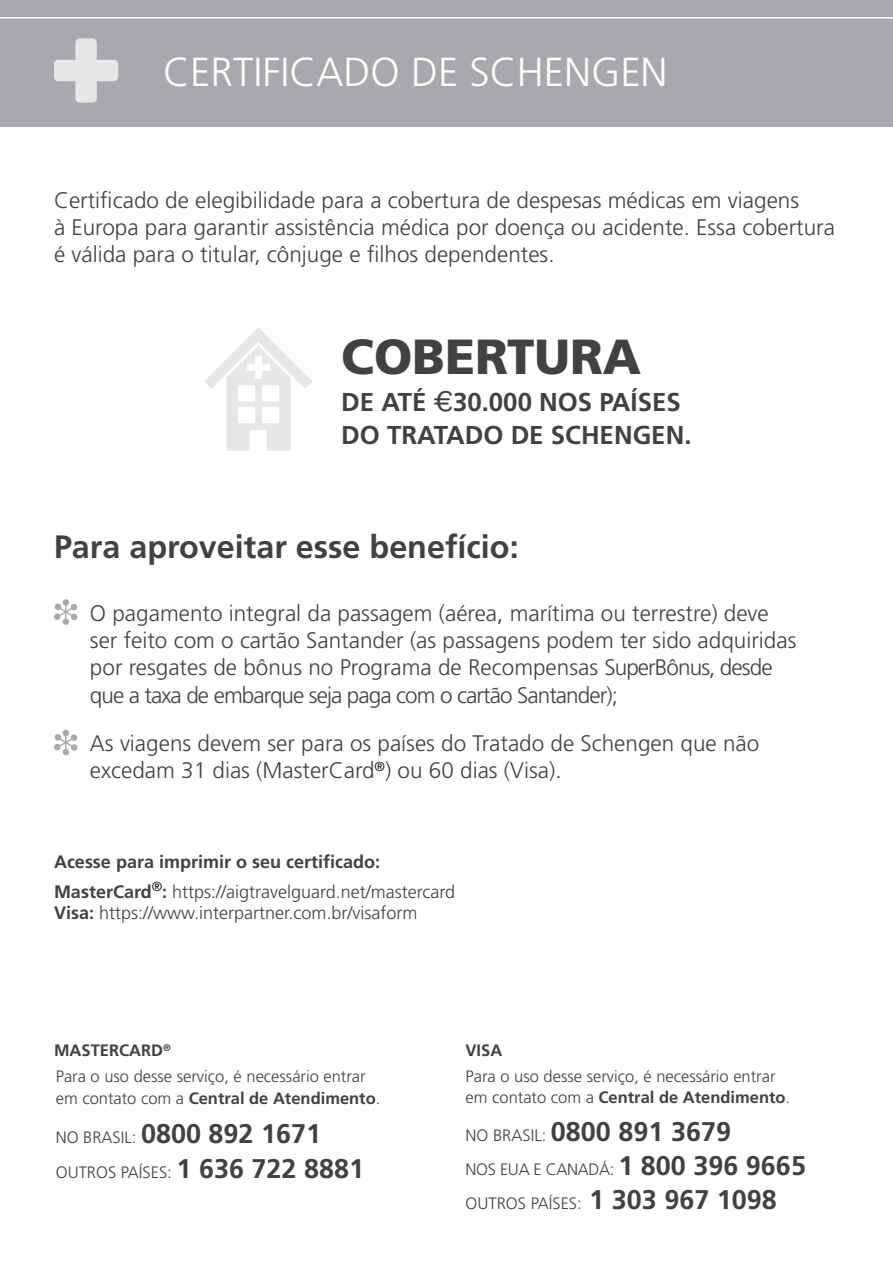
<style>
.page{position:relative;width:893px;height:1263px;background:#fff}
.page>*{position:absolute;margin:0;border:0;box-sizing:border-box;transform-origin:0 0}
.t1{font:900 49.2px "Frutiger";color:#414042}
.t2{font:300 40.5px "Frutiger";color:#fff}
.t3{font:700 32.25px "Frutiger";color:#414042}
.t4{font:700 27px "Frutiger";color:#414042}
.t5{font:700 25.8px/33.9px "Frutiger";color:#414042}
.t6{font:300 22.5px/27px "Frutiger";color:#414042}
.t7{font:700 18px/30px "Frutiger";color:#414042}
.t8{font:300 18px "Frutiger";color:#414042}
.t9{font:300 16.5px/22px "Frutiger";color:#414042}
.t10{font:300 16.5px/33.9px "Frutiger";letter-spacing:-.02em;color:#414042}
.t11{font:700 16.5px "Frutiger";color:#414042}
.s1{font-family:"Geneva";font-weight:400}
.s2{font-weight:300}
.s3{font-weight:700}
.s4{font-weight:300;font-size:16.5px}
.s5{font-weight:700;font-size:27px}
</style>
<div class="page">
<div style="left:0;top:0;width:893px;height:127px;background:#a7a9ac"></div>
<hr style="left:0;top:17px;width:893px;height:2px;background:#fff">
<svg style="left:54px;top:38px;width:64px;height:65px"></svg>
<svg style="left:54px;top:599px;width:24px;height:26px"></svg>
<svg style="left:54px;top:729px;width:24px;height:27px"></svg>
<svg style="left:204px;top:328px;width:108px;height:123px"></svg>
<h2 class="t2" style="left:163px;top:49px;width:506px">Certificado DE SCHENGEN</h2>
<p class="t6" style="left:54px;top:187px;width:782px">Certificado de elegibilidade para a cobertura de despesas médicas em viagens<br>à Europa para garantir assistência médica por doença ou acidente. Essa cobertura é válida para o titular, cônjuge e filhos dependentes.</p>
<h1 class="t1" style="left:341px;top:327px;width:302px">COBERTURA</h1>
<p class="t5" style="left:341px;top:385px;width:352px">de até <span class="s1">€</span>30.000 nos países do tratado de schengen.</p>
<h3 class="t3" style="left:54px;top:527px;width:466px">Para aproveitar esse benefício:</h3>
<p class="t6" style="left:90px;top:599px;width:708px;line-height:27.5px">O pagamento integral da passagem (aérea, marítima ou terrestre) deve ser feito com o cartão Santander (as passagens podem ter sido adquiridas por resgates de bônus no Programa de Recompensas SuperBônus, desde que a taxa de embarque seja paga com o cartão Santander);</p>
<p class="t6" style="left:90px;top:730px;width:671px">As viagens devem ser para os países do Tratado de Schengen que não excedam 31 dias (MasterCard<sup>®</sup>) ou 60 dias (Visa).</p>
<p class="t7" style="left:54px;top:847px;width:403px">Acesse para imprimir o seu certificado:<br>MasterCard<sup>®</sup>: <span class="s2">https://aigtravelguard.net/mastercard</span></p>
<p class="t8" style="left:54px;top:903px;width:365px"><span class="s3">Visa:</span> https://www.interpartner.com.br/visaform</p>
<p class="t11" style="left:54px;top:1041px;width:118px">mastercard<sup>®</sup></p>
<p class="t11" style="left:466px;top:1041px;width:38px">Visa</p>
<p class="t9" style="left:56px;top:1065px;width:326px">Para o uso desse serviço, é necessário entrar em contato com a <span class="s3">Central de Atendimento</span>.</p>
<p class="t4" style="left:56px;top:1118px;width:267px"><span class="s4">no Brasil:</span> 0800 892 1671</p>
<p class="t9" style="left:56px;top:1162px;width:310px">Outros Países: <span class="s5">1 636 722 8881</span></p>
<p class="t9" style="left:466px;top:1066px;width:326px;line-height:21px">Para o uso desse serviço, é necessário entrar em contato com a <span class="s3">Central de Atendimento</span>.</p>
<p class="t4" style="left:466px;top:1116px;width:267px"><span class="s4">no Brasil:</span> 0800 891 3679</p>
<p class="t10" style="left:466px;top:1153px;width:342px">nos EUA e Canadá: <span class="s5">1 800 396 9665<br></span>Outros Países: <span class="s5">1 303 967 1098</span></p>
</div>
